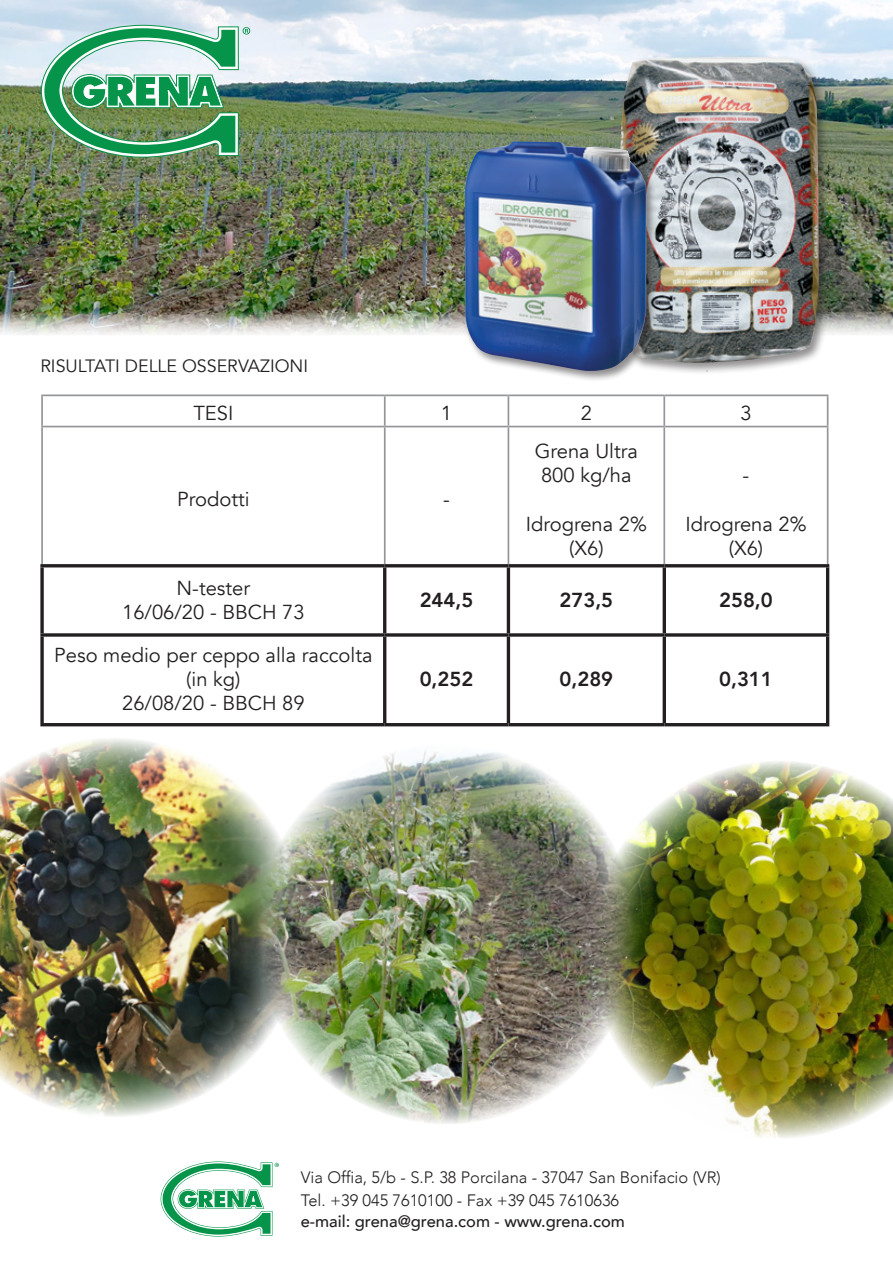
<style>
.page{position:relative;width:893px;height:1263px;background:#fff}
.page>*{position:absolute;margin:0;border:0;box-sizing:border-box;transform-origin:0 0}
.t1{font:20.25px/24.3px "Avenir";color:#231f20;text-align:center}
.t2{font:800 20.25px "Avenir";color:#231f20}
.t3{font:17.85px "Avenir";color:#231f20}
.t4{font:300 16.5px "Avenir";color:#231f20}
.t5{font:500 16.5px "Avenir";color:#231f20}
</style>
<div class="page">
<img style="left:0;top:0;width:893px;height:335px">
<img style="left:645px;top:761px;width:248px;height:377px">
<img style="left:0;top:739px;width:248px;height:378px">
<img style="left:248px;top:750px;width:397px;height:374px">
<svg style="left:665px;top:427px;width:162px;height:141px"></svg>
<hr style="left:41px;top:394px;width:344px;height:2px;background:#939598">
<hr style="left:41px;top:396px;width:2px;height:30px;background:#939598">
<hr style="left:385px;top:394px;width:123px;height:2px;background:#939598">
<hr style="left:384px;top:396px;width:2px;height:30px;background:#939598">
<hr style="left:508px;top:394px;width:156px;height:2px;background:#939598">
<hr style="left:508px;top:396px;width:1px;height:30px;background:#939598">
<hr style="left:664px;top:394px;width:164px;height:2px;background:#939598">
<hr style="left:663px;top:396px;width:2px;height:30px;background:#939598">
<hr style="left:827px;top:396px;width:1px;height:30px;background:#939598">
<hr style="left:41px;top:426px;width:344px;height:1px;background:#939598">
<hr style="left:41px;top:427px;width:2px;height:137px;background:#939598">
<hr style="left:385px;top:426px;width:123px;height:1px;background:#939598">
<hr style="left:384px;top:427px;width:2px;height:137px;background:#939598">
<hr style="left:508px;top:426px;width:156px;height:1px;background:#939598">
<hr style="left:508px;top:427px;width:1px;height:137px;background:#939598">
<hr style="left:664px;top:426px;width:164px;height:1px;background:#939598">
<hr style="left:663px;top:427px;width:2px;height:137px;background:#939598">
<hr style="left:827px;top:427px;width:1px;height:137px;background:#939598">
<hr style="left:40px;top:564px;width:345px;height:3px;background:#231f20">
<svg style="left:40px;top:567px;width:4px;height:66px"></svg>
<hr style="left:385px;top:564px;width:123px;height:3px;background:#231f20">
<hr style="left:383px;top:567px;width:3px;height:66px;background:#231f20">
<hr style="left:508px;top:564px;width:156px;height:3px;background:#231f20">
<hr style="left:507px;top:567px;width:3px;height:66px;background:#231f20">
<hr style="left:664px;top:564px;width:165px;height:3px;background:#231f20">
<hr style="left:663px;top:567px;width:3px;height:66px;background:#231f20">
<hr style="left:826px;top:567px;width:3px;height:66px;background:#231f20">
<svg style="left:40px;top:633px;width:345px;height:4px"></svg>
<svg style="left:40px;top:637px;width:4px;height:86px"></svg>
<svg style="left:385px;top:633px;width:123px;height:4px"></svg>
<hr style="left:383px;top:637px;width:3px;height:86px;background:#231f20">
<svg style="left:508px;top:633px;width:156px;height:4px"></svg>
<hr style="left:507px;top:637px;width:3px;height:86px;background:#231f20">
<svg style="left:664px;top:633px;width:165px;height:4px"></svg>
<hr style="left:663px;top:637px;width:3px;height:86px;background:#231f20">
<hr style="left:826px;top:637px;width:3px;height:86px;background:#231f20">
<hr style="left:40px;top:723px;width:345px;height:3px;background:#231f20">
<hr style="left:385px;top:723px;width:123px;height:3px;background:#231f20">
<hr style="left:508px;top:723px;width:156px;height:3px;background:#231f20">
<hr style="left:664px;top:723px;width:165px;height:3px;background:#231f20">
<div style="left:616px;top:54px;width:215px;height:321px;background:#231f20;opacity:.5"></div>
<img style="left:619px;top:57px;width:200px;height:306px">
<div style="left:462px;top:139px;width:195px;height:242px;background:#231f20;opacity:.5"></div>
<img style="left:465px;top:141px;width:181px;height:231px">
<img style="left:41px;top:25px;width:209px;height:133px">
<svg style="left:160px;top:1161px;width:119px;height:75px"></svg>
<p class="t3" style="left:40px;top:356px;width:269px">RISULTATI DELLE OSSERVAZIONI</p>
<p class="t1" style="left:193px;top:401px;width:42px">TESI</p>
<p class="t1" style="left:441px;top:401px;width:13px">1</p>
<p class="t1" style="left:581px;top:401px;width:13px">2</p>
<p class="t1" style="left:740px;top:401px;width:13px">3</p>
<p class="t1" style="left:177px;top:487px;width:74px">Prodotti</p>
<p class="t1" style="left:443px;top:487px;width:8px">-</p>
<p class="t1" style="left:535px;top:439px;width:105px">Grena Ultra</p>
<p class="t1" style="left:541px;top:463px;width:92px">800 kg/ha</p>
<p class="t1" style="left:526px;top:512px;width:123px">Idrogrena 2%</p>
<p class="t1" style="left:569px;top:536px;width:36px">(X6)</p>
<p class="t1" style="left:743px;top:463px;width:8px">-</p>
<p class="t1" style="left:685px;top:512px;width:123px">Idrogrena 2%</p>
<p class="t1" style="left:729px;top:536px;width:36px">(X6)</p>
<p class="t1" style="left:177px;top:576px;width:75px">N-tester</p>
<p class="t1" style="left:122px;top:600px;width:184px">16/06/20 - BBCH 73</p>
<p class="t1" style="left:54px;top:643px;width:320px">Peso medio per ceppo alla raccolta (in kg)</p>
<p class="t1" style="left:122px;top:692px;width:184px">26/08/20 - BBCH 89</p>
<p class="t2" style="left:420px;top:584px;width:55px">244,5</p>
<p class="t2" style="left:559px;top:584px;width:55px">273,5</p>
<p class="t2" style="left:719px;top:584px;width:55px">258,0</p>
<p class="t2" style="left:420px;top:663px;width:55px">0,252</p>
<p class="t2" style="left:559px;top:663px;width:55px">0,289</p>
<p class="t2" style="left:719px;top:663px;width:55px">0,311</p>
<p class="t4" style="left:301px;top:1167px;width:422px">Via Offia, 5/b - S.P. 38 Porcilana - 37047 San Bonifacio (VR)</p>
<p class="t4" style="left:301px;top:1190px;width:320px">Tel. +39 045 7610100 - Fax +39 045 7610636</p>
<p class="t5" style="left:301px;top:1207px;width:326px">e-mail: grena@grena.com - www.grena.com</p>
</div>
